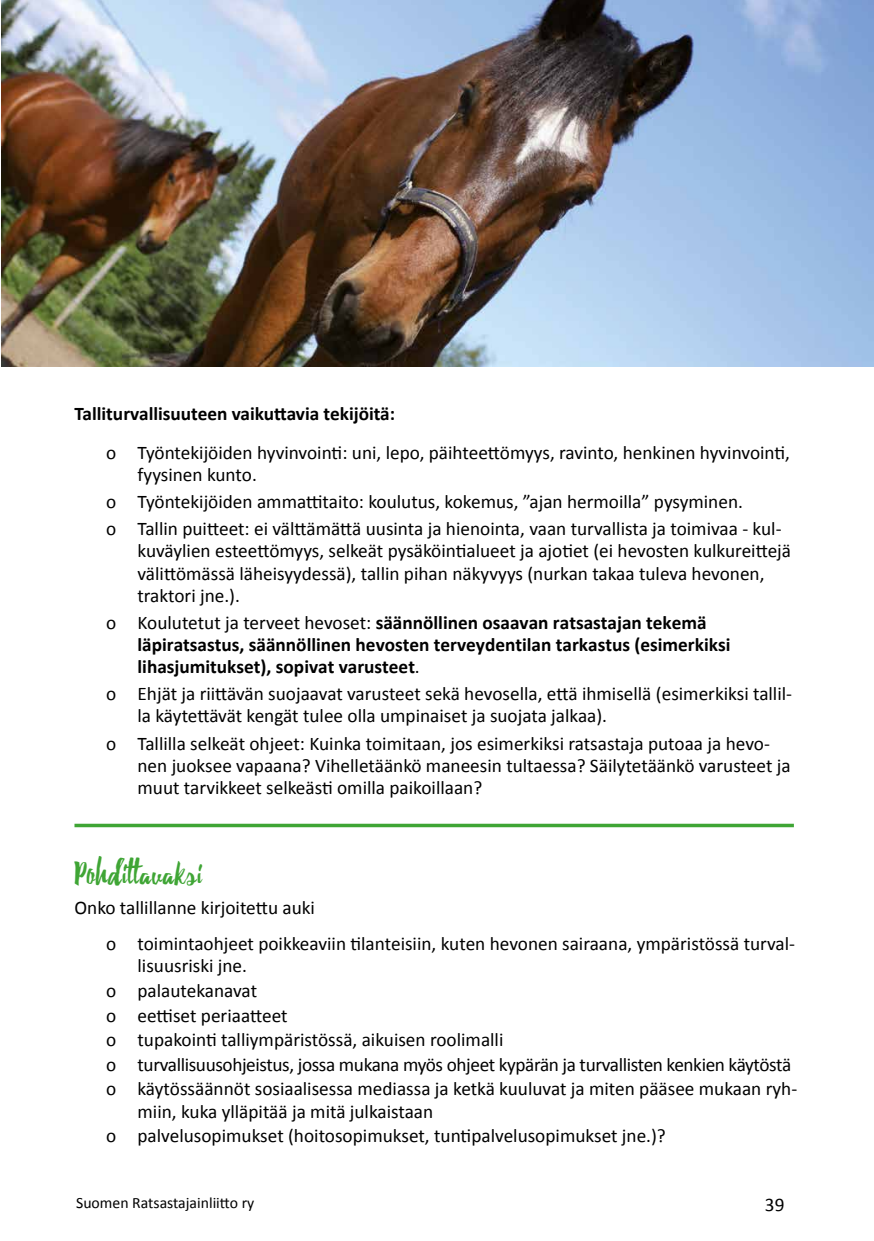
<style>
.page{position:relative;width:874px;height:1241px;background:#fff}
.page>*{position:absolute;margin:0;border:0;box-sizing:border-box;transform-origin:0 0}
.t1{font:33.25px "Beacon";letter-spacing:.025em;color:#3fa535}
.t2{font:19.25px/24.7px "Calibri";color:#000}
.t3{font:700 19.25px/22.1px "Calibri";color:#000}
.t4{font:15.75px "Calibri";color:#000}
.s1{font-weight:400}
</style>
<div class="page">
<svg style="left:74px;top:823px;width:719px;height:4px;fill:#3fa535"></svg>
<img style="left:1px;top:0;width:872px;height:366px">
<p class="t3" style="left:74px;top:402px;width:322px">Talliturvallisuuteen vaikuttavia tekijöitä:</p>
<p class="t2" style="left:137px;top:440px;width:653px;line-height:22.1px;text-indent:-31px">o Työntekijöiden hyvinvointi: uni, lepo, päihteettömyys, ravinto, henkinen hyvinvointi, fyysinen kunto.</p>
<p class="t2" style="left:106px;top:487px;width:676px;line-height:27.1px">o Työntekijöiden ammattitaito: koulutus, kokemus, ”ajan hermoilla” pysyminen.<br>o Tallin puitteet: ei välttämättä uusinta ja hienointa, vaan turvallista ja toimivaa - kul-</p>
<p class="t2" style="left:137px;top:539px;width:654px;line-height:22.1px">kuväylien esteettömyys, selkeät pysäköintialueet ja ajotiet (ei hevosten kulkureittejä välittömässä läheisyydessä), tallin pihan näkyvyys (nurkan takaa tuleva hevonen, traktori jne.).</p>
<p class="t3" style="left:137px;top:610px;width:594px;text-indent:-31px"><span class="s1">o Koulutetut ja terveet hevoset:</span> säännöllinen osaavan ratsastajan tekemä läpiratsastus, säännöllinen hevosten terveydentilan tarkastus (esimerkiksi lihasjumitukset), sopivat varusteet<span class="s1">.</span></p>
<p class="t2" style="left:137px;top:681px;width:655px;line-height:22.2px;text-indent:-31px">o Ehjät ja riittävän suojaavat varusteet sekä hevosella, että ihmisellä (esimerkiksi tallil&shy;la käytettävät kengät tulee olla umpinaiset ja suojata jalkaa).</p>
<p class="t2" style="left:137px;top:731px;width:654px;line-height:22.2px;text-indent:-31px">o Tallilla selkeät ohjeet: Kuinka toimitaan, jos esimerkiksi ratsastaja putoaa ja hevo&shy;nen juoksee vapaana? Vihelletäänkö maneesin tultaessa? Säilytetäänkö varusteet ja muut tarvikkeet selkeästi omilla paikoillaan?</p>
<h1 class="t1" style="left:74px;top:852px;width:129px">Pohdittavaksi</h1>
<p class="t2" style="left:106px;top:888px;width:690px;line-height:36.1px;text-indent:-31px">Onko tallillanne kirjoitettu auki<br>o toimintaohjeet poikkeaviin tilanteisiin, kuten hevonen sairaana, ympäristössä turval-</p>
<p class="t2" style="left:106px;top:952px;width:692px;text-indent:31px">lisuusriski jne.<br>o palautekanavat<br>o eettiset periaatteet<br>o tupakointi talliympäristössä, aikuisen roolimalli<br>o turvallisuusohjeistus, jossa mukana myös ohjeet kypärän ja turvallisten kenkien käytöstä o käytössäännöt sosiaalisessa mediassa ja ketkä kuuluvat ja miten pääsee mukaan ryh-</p>
<p class="t2" style="left:106px;top:1097px;width:561px;text-indent:31px">miin, kuka ylläpitää ja mitä julkaistaan<br>o palvelusopimukset (hoitosopimukset, tuntipalvelusopimukset jne.)?</p>
<p class="t4" style="left:76px;top:1192px;width:180px">Suomen Ratsastajainliitto ry</p>
<p class="t2" style="left:764px;top:1190px;width:21px">39</p>
</div>
